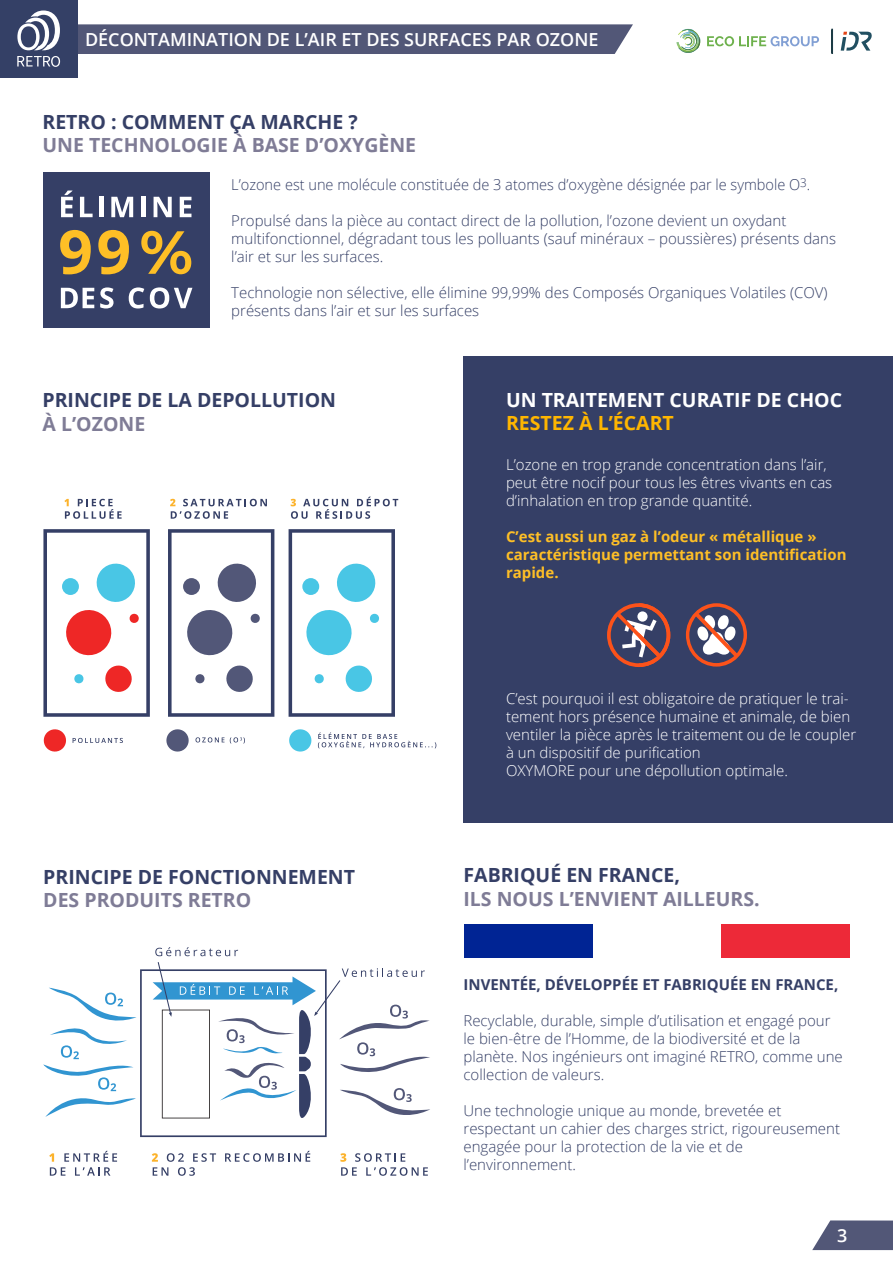
<style>
.page{position:relative;width:893px;height:1263px;background:#fff}
.page>*{position:absolute;margin:0;border:0;box-sizing:border-box;transform-origin:0 0}
.Title_2_White_retro{font:700 19.5px "Open Sans";color:#353f66}
.Title_2_White_retro-2{font:700 19.5px "Open Sans";color:#7f7c96}
.Title_2_Dark_Backgro{font:700 19.5px "Open Sans";color:#fff}
.Title_2_White_retro-3{font:700 19.5px "Open Sans";color:#ffb600}
.t1{font:600 18px "Open Sans";color:#fff}
.Standard_White_Retro{font:300 15px/18px "Open Sans";color:#353f66}
.Standard_dark_Backgr{font:300 15px/18px "Open Sans";color:#fff}
.Standard_dark_Backgr-2{font:700 15px/18px "Open Sans";color:#febf26}
.Standard_White_Retro-2{font:700 15px "Open Sans";color:#353f66}
</style>
<div class="page">
<div style="left:77px;top:24px;width:556px;height:30px;background:#525777"></div>
<svg style="left:812px;top:1220px;width:81px;height:30px;background:#686c88"></svg>
<div style="left:0;top:0;width:77px;height:77px;background:#344066"></div>
<svg style="left:17px;top:56px;width:43px;height:11px"></svg>
<svg style="left:17px;top:11px;width:43px;height:39px"></svg>
<svg style="left:841px;top:32px;width:31px;height:19px"></svg>
<svg style="left:707px;top:36px;width:112px;height:10px"></svg>
<svg style="left:679px;top:29px;width:22px;height:24px"></svg>
<div style="left:831px;top:29px;width:2px;height:25px;border:2px solid #1c3b45"></div>
<div style="left:43px;top:172px;width:166px;height:155px;background:#353f66"></div>
<div style="left:463px;top:356px;width:430px;height:467px;background:#353f66"></div>
<svg style="left:61px;top:191px;width:12px;height:26px"></svg>
<svg style="left:80px;top:197px;width:13px;height:20px"></svg>
<hr style="left:99px;top:197px;width:4px;height:20px;background:#fff">
<svg style="left:111px;top:197px;width:22px;height:20px"></svg>
<div style="left:141px;top:197px;width:5px;height:20px;background:#fff"></div>
<svg style="left:154px;top:197px;width:18px;height:20px"></svg>
<svg style="left:180px;top:197px;width:11px;height:20px"></svg>
<svg style="left:60px;top:230px;width:31px;height:44px"></svg>
<svg style="left:98px;top:230px;width:31px;height:44px"></svg>
<svg style="left:141px;top:231px;width:50px;height:43px"></svg>
<svg style="left:61px;top:288px;width:33px;height:20px"></svg>
<svg style="left:100px;top:287px;width:14px;height:21px"></svg>
<svg style="left:129px;top:287px;width:15px;height:21px"></svg>
<svg style="left:150px;top:287px;width:42px;height:21px"></svg>
<svg style="left:225px;top:1151px;width:85px;height:11px"></svg>
<svg style="left:152px;top:1153px;width:64px;height:23px"></svg>
<svg style="left:340px;top:1153px;width:88px;height:23px"></svg>
<svg style="left:49px;top:1151px;width:68px;height:25px"></svg>
<svg style="left:43px;top:962px;width:387px;height:175px"></svg>
<svg style="left:155px;top:947px;width:83px;height:9px"></svg>
<svg style="left:607px;top:603px;width:63px;height:64px"></svg>
<svg style="left:686px;top:603px;width:61px;height:64px"></svg>
<div style="left:463px;top:924px;width:387px;height:34px;background:#ed2938"></div>
<div style="left:463px;top:924px;width:258px;height:34px;background:#fff"></div>
<div style="left:463px;top:924px;width:129px;height:34px;background:#002494"></div>
<img style="left:67px;top:496px;width:370px;height:251px">
<svg style="left:64px;top:499px;width:58px;height:20px"></svg>
<svg style="left:170px;top:499px;width:97px;height:20px"></svg>
<svg style="left:291px;top:497px;width:107px;height:22px"></svg>
<svg style="left:43px;top:729px;width:23px;height:23px"></svg>
<svg style="left:165px;top:728px;width:25px;height:24px"></svg>
<svg style="left:43px;top:529px;width:107px;height:188px"></svg>
<svg style="left:168px;top:529px;width:106px;height:188px"></svg>
<svg style="left:289px;top:529px;width:106px;height:188px"></svg>
<svg style="left:73px;top:738px;width:50px;height:5px"></svg>
<svg style="left:196px;top:737px;width:28px;height:5px"></svg>
<svg style="left:230px;top:737px;width:15px;height:6px"></svg>
<svg style="left:288px;top:728px;width:148px;height:24px"></svg>
<p class="t1" style="left:85px;top:27px;width:515px">DÉCONTAMINATION DE L’AIR ET DES SURFACES PAR OZONE</p>
<p class="Title_2_White_retro" style="left:43px;top:108px;width:317px">RETRO : COMMENT ÇA MARCHE ?</p>
<p class="Title_2_White_retro-2" style="left:43px;top:131px;width:375px">UNE TECHNOLOGIE À BASE D’OXYGÈNE</p>
<p class="Standard_White_Retro" style="left:231px;top:175px;width:580px">L’ozone est une molécule constituée de 3 atomes d’oxygène désignée par le symbole O<sup>3</sup>.</p>
<p class="Standard_White_Retro" style="left:231px;top:211px;width:606px">Propulsé dans la pièce au contact direct de la pollution, l’ozone devient un oxydant multifonctionnel, dégradant tous les polluants (sauf minéraux – poussières) présents dans l’air et sur les surfaces.</p>
<p class="Standard_White_Retro" style="left:231px;top:283px;width:598px">Technologie non sélective, elle élimine 99,99% des Composés Organiques Volatiles (COV) présents dans l’air et sur les surfaces</p>
<p class="Title_2_White_retro" style="left:43px;top:386px;width:295px">PRINCIPE DE LA DEPOLLUTION</p>
<p class="Title_2_White_retro-2" style="left:43px;top:410px;width:104px">À L’OZONE</p>
<p class="Title_2_White_retro" style="left:43px;top:863px;width:313px">PRINCIPE DE FONCTIONNEMENT</p>
<p class="Title_2_White_retro-2" style="left:43px;top:886px;width:210px">DES PRODUITS RETRO</p>
<p class="Title_2_Dark_Backgro" style="left:506px;top:386px;width:338px">UN TRAITEMENT CURATIF DE CHOC</p>
<p class="Title_2_White_retro-3" style="left:506px;top:409px;width:169px">RESTEZ À L’ÉCART</p>
<p class="Standard_dark_Backgr" style="left:506px;top:456px;width:328px">L’ozone en trop grande concentration dans l’air, peut être nocif pour tous les êtres vivants en cas d’inhalation en trop grande quantité.</p>
<p class="Standard_dark_Backgr-2" style="left:506px;top:528px;width:342px">C’est aussi un gaz à l’odeur « métallique » caractéristique permettant son identification rapide.</p>
<p class="Standard_dark_Backgr" style="left:506px;top:690px;width:352px">C’est pourquoi il est obligatoire de pratiquer le trai&shy;tement hors présence humaine et animale, de bien ventiler la pièce après le traitement ou de le coupler à un dispositif de purification</p>
<p class="Standard_dark_Backgr" style="left:506px;top:762px;width:284px">OXYMORE pour une dépollution optimale.</p>
<p class="Title_2_White_retro" style="left:463px;top:861px;width:218px">FABRIQUÉ EN FRANCE,</p>
<p class="Title_2_White_retro-2" style="left:463px;top:885px;width:298px">ILS NOUS L’ENVIENT AILLEURS.</p>
<p class="Standard_White_Retro-2" style="left:463px;top:974px;width:376px">INVENTÉE, DÉVELOPPÉE ET FABRIQUÉE EN FRANCE,</p>
<p class="Standard_White_Retro" style="left:463px;top:1011px;width:381px">Recyclable, durable, simple d’utilisation et engagé pour le bien-être de l’Homme, de la biodiversité et de la planète. Nos ingénieurs ont imaginé RETRO, comme une collection de valeurs.</p>
<p class="Standard_White_Retro" style="left:463px;top:1101px;width:378px">Une technologie unique au monde, brevetée et respectant un cahier des charges strict, rigoureusement engagée pour la protection de la vie et de l’environnement.</p>
<p class="t1" style="left:837px;top:1223px;width:12px">3</p>
</div>
